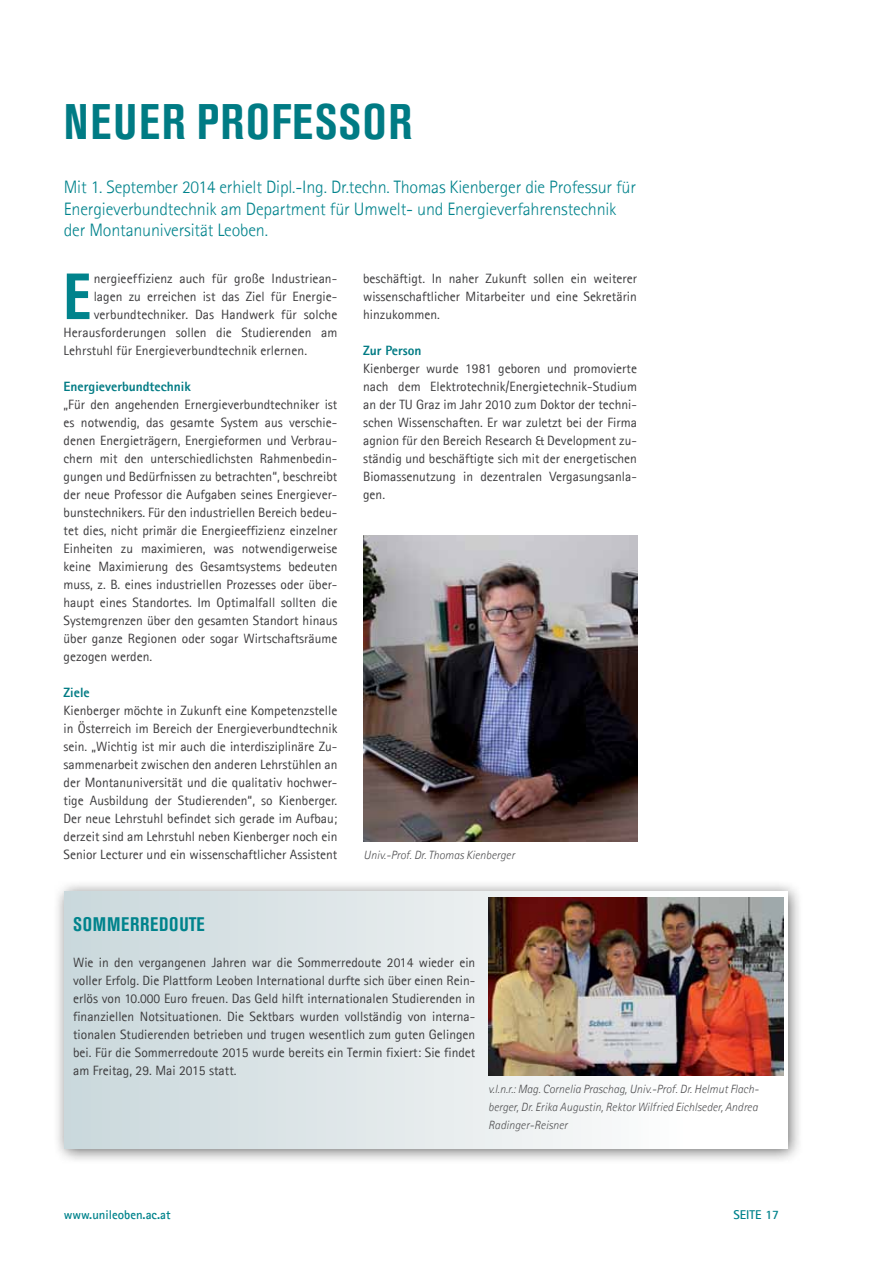
<style>
.page{position:relative;width:893px;height:1263px;background:#fff}
.page>*{position:absolute;margin:0;border:0;box-sizing:border-box;transform-origin:0 0}
.t1{font:700 condensed 64.5px "Akzidenz Grotesk BE";color:#00838c}
.t2{font:700 condensed 49.5px "Akzidenz Grotesk BE";letter-spacing:.04em;color:#007b84}
.t3{font:700 condensed 19.5px "Akzidenz Grotesk BE";letter-spacing:.04em;color:#00838c}
.t4{font:300 18px/21.6px "Agfa Rotis Sans Serif";letter-spacing:-.01em;color:#00838c}
.t5{font:13.5px/18px "Agfa Rotis Sans Serif";color:#3d3c3e;text-align:justify}
.t6{font:800 13.5px "Agfa Rotis Sans Serif";color:#007b84}
.t7{font:700 12.75px "Agfa Rotis Sans Serif";color:#00838c}
.t8{font:italic 300 12px/18px "Agfa Rotis Sans Serif";color:#525254;text-align:justify}
</style>
<div class="page">
<img style="left:363px;top:535px;width:274px;height:306px">
<div style="left:52px;top:879px;width:752px;height:286px;background:#000;opacity:.6"></div>
<div style="left:65px;top:892px;width:722px;height:256px;background:linear-gradient(to right,#cad8db,#fff)"></div>
<img style="left:488px;top:897px;width:295px;height:179px">
<h2 class="t2" style="left:64px;top:94px;width:340px">NEUER PROFESSOR</h2>
<h3 class="t4" style="left:64px;top:176px;width:574px">Mit 1. September 2014 erhielt Dipl.-Ing. Dr.techn. Thomas Kienberger die Professur für<br>Energieverbundtechnik am Department für Umwelt- und Energieverfahrenstechnik der Montanuniversität Leoben.</h3>
<h1 class="t1" style="left:64px;top:260px;width:24px">E</h1>
<p class="t5" style="left:94px;top:269px;width:245px">nergieeffizienz auch für große Industriean-</p>
<p class="t5" style="left:363px;top:269px;width:275px">beschäftigt. In naher Zukunft sollen ein weiterer wissenschaftlicher Mitarbeiter und eine Sekretärin hinzukommen.</p>
<p class="t6" style="left:363px;top:342px;width:60px">Zur Person</p>
<p class="t5" style="left:363px;top:359px;width:275px">Kienberger wurde 1981 geboren und promovierte nach dem Elektrotechnik/Energietechnik-Studium an der TU Graz im Jahr 2010 zum Doktor der techni&shy;schen Wissenschaften. Er war zuletzt bei der Firma agnion für den Bereich Research &amp; Development zu&shy;ständig und beschäftigte sich mit der energetischen Biomassenutzung in dezentralen Vergasungsanla&shy;gen.</p>
<p class="t5" style="left:94px;top:287px;width:245px">lagen zu erreichen ist das Ziel für Energie-</p>
<p class="t5" style="left:94px;top:305px;width:245px">verbundtechniker. Das Handwerk für solche</p>
<p class="t5" style="left:64px;top:323px;width:275px">Herausforderungen sollen die Studierenden am</p>
<p class="t5" style="left:64px;top:341px;width:245px">Lehrstuhl für Energieverbundtechnik erlernen.</p>
<p class="t6" style="left:64px;top:378px;width:129px">Energieverbundtechnik</p>
<p class="t5" style="left:64px;top:395px;width:275px">„Für den angehenden Ernergieverbundtechniker ist es notwendig, das gesamte System aus verschie&shy;denen Energieträgern, Energieformen und Verbrau&shy;chern mit den unterschiedlichsten Rahmenbedin&shy;gungen und Bedürfnissen zu betrachten“, beschreibt der neue Professor die Aufgaben seines Energiever&shy;bunstechnikers. Für den industriellen Bereich bedeu&shy;tet dies, nicht primär die Energieeffizienz einzelner Einheiten zu maximieren, was notwendigerweise keine Maximierung des Gesamtsystems bedeuten muss, z. B. eines industriellen Prozesses oder über&shy;haupt eines Standortes. Im Optimalfall sollten die Systemgrenzen über den gesamten Standort hinaus über ganze Regionen oder sogar Wirtschaftsräume gezogen werden.</p>
<p class="t6" style="left:64px;top:684px;width:28px">Ziele</p>
<p class="t5" style="left:64px;top:701px;width:275px">Kienberger möchte in Zukunft eine Kompetenzstelle in Österreich im Bereich der Energieverbundtechnik sein. „Wichtig ist mir auch die interdisziplinäre Zu&shy;sammenarbeit zwischen den anderen Lehrstühlen an der Montanuniversität und die qualitativ hochwer&shy;tige Ausbildung der Studierenden“, so Kienberger.<br>Der neue Lehrstuhl befindet sich gerade im Aufbau; derzeit sind am Lehrstuhl neben Kienberger noch ein Senior Lecturer und ein wissenschaftlicher Assistent</p>
<p class="t8" style="left:364px;top:846px;width:153px">Univ.-Prof. Dr. Thomas Kienberger</p>
<h3 class="t3" style="left:73px;top:913px;width:133px">SOMM ERREDOUTE</h3>
<p class="t5" style="left:73px;top:953px;width:404px">Wie in den vergangenen Jahren war die Sommerredoute 2014 wieder ein voller Erfolg. Die Plattform Leoben International durfte sich über einen Rein&shy;erlös von 10.000 Euro freuen. Das Geld hilft internationalen Studierenden in finanziellen Notsituationen. Die Sektbars wurden vollständig von interna&shy;tionalen Studierenden betrieben und trugen wesentlich zum guten Gelingen bei. Für die Sommerredoute 2015 wurde bereits ein Termin fixiert: Sie findet am Freitag, 29. Mai 2015 statt.</p>
<p class="t8" style="left:488px;top:1080px;width:272px">v.l.n.r.: Mag. Cornelia Praschag, Univ.-Prof. Dr. Helmut Flach&shy;berger, Dr. Erika Augustin, Rektor Wilfried Eichlseder, Andrea Radinger-Reisner</p>
<p class="t7" style="left:64px;top:1207px;width:108px">www.unileoben.ac.at</p>
<p class="t7" style="left:733px;top:1207px;width:47px">SEITE 17</p>
</div>
